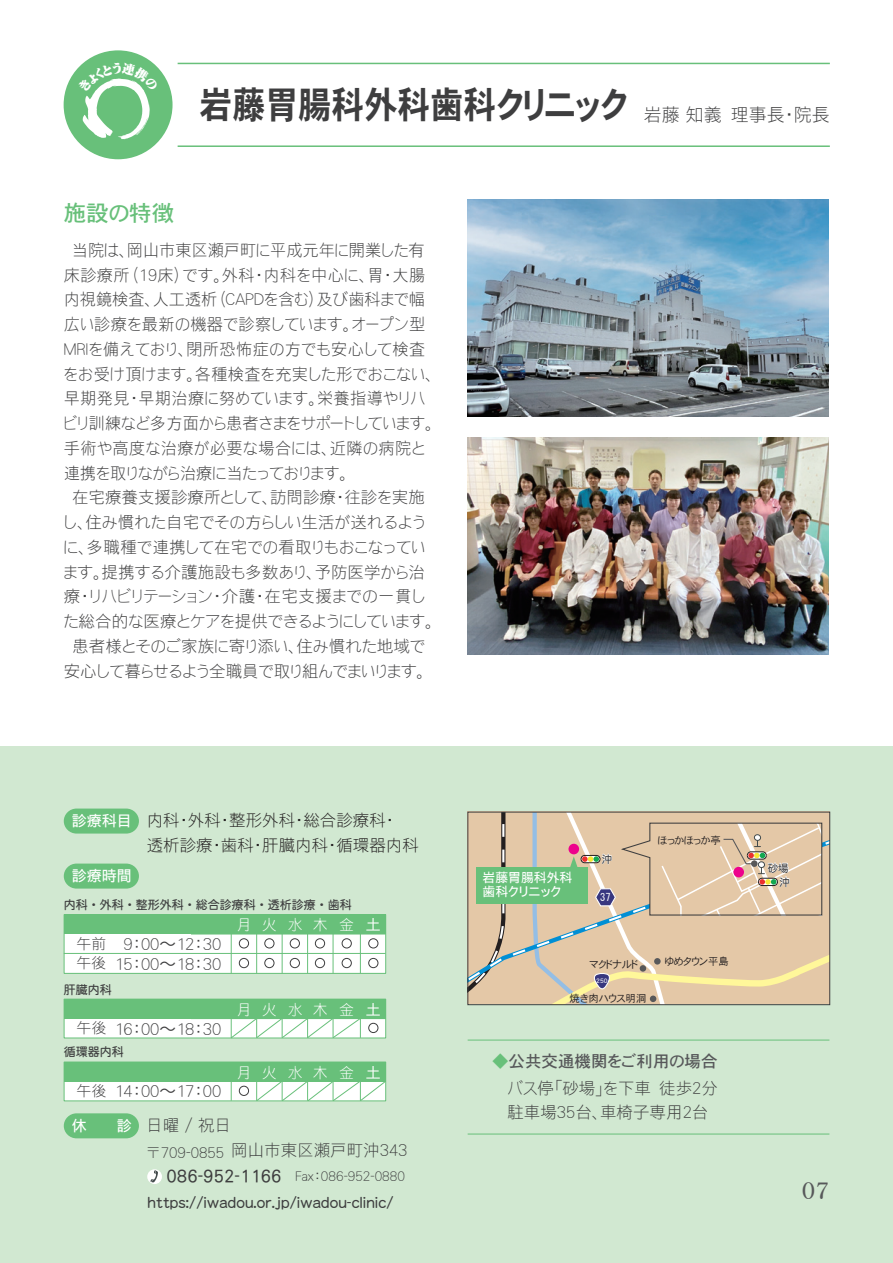
<style>
.page{position:relative;width:893px;height:1263px;background:#fff}
.page>*{position:absolute;margin:0;border:0;box-sizing:border-box;transform-origin:0 0}
.t1{font:37.5px "DFHS Gothic W7 WING RKSJ H";color:#3e3e3f;scale:.88 1}
.t2{font:22.5px "DFHS Gothic W5 WING RKSJ H";color:#68c07a}
.t3{font:22.5px "DFHS Mincho W5 WING RKSJ H";color:#57585a}
.t4{font:16.5px/24.8px "DF Gothic P W2 WING RKSJ H";letter-spacing:.01em;color:#3e3e3f}
.t5{font:16.5px/24.8px "DF Gothic P W2 WING RKSJ H";color:#231f20}
.t6{font:16.5px "DFHS Gothic W5 WING RKSJ H";color:#57585a}
.t7{font:16.5px "DF Gothic P W5 WING RKSJ H";color:#3e3e3f}
.t8{font:15px "DFHS Maru Gothic W4 WING RKSJ H";letter-spacing:.01em;color:#3e3e3f}
.t9{font:15px "DF Gothic P W2 WING RKSJ H";letter-spacing:.705em;color:#fff}
.t10{font:15px "DF Gothic P W2 WING RKSJ H";color:#3e3e3f}
.t11{font:15px "DF Gothic P W5 WING RKSJ H";color:#fff}
.t12{font:13.5px "DF Gothic P W2 WING RKSJ H";color:#3e3e3f}
.t13{font:12.75px/14.7px "DF Gothic P W5 WING RKSJ H";color:#fff}
.t14{font:12px "DFHS Maru Gothic W4 WING RKSJ H";color:#3e3e3f}
.t15{font:10.5px/14px "DFHS Maru Gothic W4 WING RKSJ H";color:#3e3e3f;text-align:right}
.t16{font:10.5px "MS Gothic";color:#fff}
.t17{font:10.35px "DFHS Gothic W3 WING RKSJ H";color:#231f20}
.t18{font:6px "DFHS Maru Gothic W4 WING RKSJ H";color:#fff}
.s1{font-family:"DF Gothic P W2 WING RKSJ H";font-size:18px}
.s2{font-size:15px}
.s3{font-family:"Koz Go Pro"}
.s4{color:#68c07a}
</style>
<div class="page">
<div style="left:0;top:747px;width:893px;height:516px;background:#d1e8d1"></div>
<hr style="left:468px;top:1134px;width:361px;height:1px;background:#68c07a">
<hr style="left:468px;top:1040px;width:361px;height:1px;background:#68c07a">
<div style="left:147px;top:1169px;width:15px;height:15px;background:#fff;border-radius:50%"></div>
<svg style="left:150px;top:1170px;width:8px;height:12px"></svg>
<div style="left:64px;top:914px;width:322px;height:59px;background:#fff"></div>
<div style="left:64px;top:914px;width:322px;height:20px;background:#68c07a"></div>
<div style="left:64px;top:914px;width:322px;height:59px;border:1px solid #68c07a"></div>
<hr style="left:231px;top:915px;width:1px;height:58px;background:#68c07a">
<hr style="left:256px;top:915px;width:1px;height:58px;background:#68c07a">
<hr style="left:282px;top:915px;width:1px;height:58px;background:#68c07a">
<hr style="left:307px;top:915px;width:1px;height:58px;background:#68c07a">
<hr style="left:191px;top:934px;width:195px;height:1px;background:#68c07a">
<hr style="left:64px;top:953px;width:322px;height:1px;background:#68c07a">
<div style="left:342px;top:938px;width:10px;height:10px;border:1px solid #3e3e3f;border-radius:50%"></div>
<div style="left:264px;top:938px;width:10px;height:10px;border:1px solid #3e3e3f;border-radius:50%"></div>
<div style="left:290px;top:938px;width:10px;height:10px;border:1px solid #3e3e3f;border-radius:50%"></div>
<div style="left:239px;top:938px;width:10px;height:10px;border:1px solid #3e3e3f;border-radius:50%"></div>
<div style="left:342px;top:958px;width:10px;height:10px;border:1px solid #3e3e3f;border-radius:50%"></div>
<div style="left:368px;top:938px;width:10px;height:10px;border:1px solid #3e3e3f;border-radius:50%"></div>
<div style="left:368px;top:958px;width:10px;height:10px;border:1px solid #3e3e3f;border-radius:50%"></div>
<div style="left:315px;top:938px;width:10px;height:10px;border:1px solid #3e3e3f;border-radius:50%"></div>
<div style="left:315px;top:958px;width:10px;height:10px;border:1px solid #3e3e3f;border-radius:50%"></div>
<div style="left:264px;top:958px;width:10px;height:10px;border:1px solid #3e3e3f;border-radius:50%"></div>
<div style="left:290px;top:958px;width:10px;height:10px;border:1px solid #3e3e3f;border-radius:50%"></div>
<div style="left:239px;top:958px;width:10px;height:10px;border:1px solid #3e3e3f;border-radius:50%"></div>
<hr style="left:333px;top:915px;width:1px;height:58px;background:#68c07a">
<hr style="left:360px;top:915px;width:1px;height:58px;background:#68c07a">
<div style="left:64px;top:808px;width:75px;height:25px;background:#68c07a;border-radius:13px"></div>
<div style="left:64px;top:863px;width:75px;height:25px;background:#68c07a;border-radius:13px"></div>
<div style="left:64px;top:1113px;width:75px;height:25px;background:#68c07a;border-radius:13px"></div>
<div style="left:64px;top:50px;width:109px;height:109px;background:#68c07a;border-radius:50%"></div>
<div style="left:67px;top:54px;width:102px;height:102px;border:2px solid #68c07a;border-radius:50%"></div>
<hr style="left:178px;top:145px;width:652px;height:2px;background:#68c07a">
<hr style="left:178px;top:63px;width:652px;height:1px;background:#68c07a">
<div style="left:64px;top:999px;width:322px;height:39px;background:#fff"></div>
<div style="left:64px;top:999px;width:322px;height:19px;background:#68c07a"></div>
<div style="left:64px;top:999px;width:322px;height:39px;border:1px solid #68c07a"></div>
<hr style="left:231px;top:999px;width:1px;height:39px;background:#68c07a">
<hr style="left:256px;top:999px;width:1px;height:39px;background:#68c07a">
<hr style="left:282px;top:999px;width:1px;height:39px;background:#68c07a">
<hr style="left:307px;top:999px;width:1px;height:39px;background:#68c07a">
<hr style="left:191px;top:1018px;width:195px;height:1px;background:#68c07a">
<div style="left:368px;top:1023px;width:10px;height:10px;border:1px solid #3e3e3f;border-radius:50%"></div>
<hr style="left:333px;top:999px;width:1px;height:39px;background:#68c07a">
<hr style="left:360px;top:999px;width:1px;height:39px;background:#68c07a">
<div style="left:64px;top:1062px;width:322px;height:39px;background:#fff"></div>
<div style="left:64px;top:1062px;width:322px;height:19px;background:#68c07a"></div>
<div style="left:64px;top:1062px;width:322px;height:39px;border:1px solid #68c07a"></div>
<hr style="left:231px;top:1062px;width:1px;height:39px;background:#68c07a">
<hr style="left:256px;top:1062px;width:1px;height:39px;background:#68c07a">
<hr style="left:282px;top:1062px;width:1px;height:39px;background:#68c07a">
<hr style="left:307px;top:1062px;width:1px;height:39px;background:#68c07a">
<hr style="left:191px;top:1081px;width:195px;height:1px;background:#68c07a">
<div style="left:239px;top:1086px;width:10px;height:10px;border:1px solid #3e3e3f;border-radius:50%"></div>
<hr style="left:333px;top:1062px;width:1px;height:39px;background:#68c07a">
<hr style="left:360px;top:1062px;width:1px;height:39px;background:#68c07a">
<img style="left:468px;top:438px;width:361px;height:217px">
<img style="left:468px;top:200px;width:361px;height:217px">
<svg style="left:256px;top:1080px;width:130px;height:21px"></svg>
<svg style="left:230px;top:1019px;width:131px;height:19px"></svg>
<svg style="left:469px;top:814px;width:40px;height:19px"></svg>
<svg style="left:469px;top:836px;width:61px;height:167px;background:#c0c09b"></svg>
<svg style="left:530px;top:812px;width:300px;height:193px;background:#d9c6a6"></svg>
<svg style="left:78px;top:62px;width:81px;height:77px"></svg>
<h1 class="t1" style="left:200px;top:86px;width:718px">岩藤胃腸科外科歯科クリニック <span class="s1">岩藤 知義　理事長・院長</span></h1>
<h2 class="t2" style="left:64px;top:202px;width:112px">施設の特徴</h2>
<p class="t4" style="left:64px;top:237px;width:371px">　当院は、岡山市東区瀬戸町に平成元年に開業した有床診療所（19床）です。外科・内科を中心に、胃・大腸内視鏡検査、人工透析（CAPDを含む）及び歯科まで幅広い診療を最新の機器で診察しています。オープン型<br>MRIを備えており、閉所恐怖症の方でも安心して検査をお受け頂けます。各種検査を充実した形でおこない、早期発見・早期治療に努めています。栄養指導やリハビリ訓練など多方面から患者さまをサポートしています。手術や高度な治療が必要な場合には、近隣の病院と連携を取りながら治療に当たっております。<br>　在宅療養支援診療所として、訪問診療・往診を実施し、住み慣れた自宅でその方らしい生活が送れるように、多職種で連携して在宅での看取りもおこなっています。提携する介護施設も多数あり、予防医学から治療・リハビリテーション・介護・在宅支援までの一貫した総合的な医療とケアを提供できるようにしています。　患者様とそのご家族に寄り添い、住み慣れた地域で安心して暮らせるよう全職員で取り組んでまいります。</p>
<p class="t11" style="left:72px;top:813px;width:61px">診療科目</p>
<p class="t11" style="left:72px;top:868px;width:61px">診療時間</p>
<p class="t5" style="left:147px;top:808px;width:274px">内科・外科・整形外科・総合診療科・<br>透析診療・歯科・肝臓内科・循環器内科</p>
<p class="t14" style="left:64px;top:898px;width:289px">内科・外科・整形外科・総合診療科・透析診療・歯科</p>
<p class="t4" style="left:76px;top:934px;width:146px;line-height:19.5px;text-align:right"><span class="s2">午前</span>　 9：00<span class="s3">～</span>12：30<br>15：00<span class="s3">～</span>18：30</p>
<p class="t10" style="left:76px;top:955px;width:31px">午後</p>
<p class="t14" style="left:64px;top:983px;width:49px">肝臓内科</p>
<p class="t10" style="left:76px;top:1020px;width:31px">午後</p>
<p class="t4" style="left:114px;top:1016px;width:108px">16：00<span class="s3">～</span>18：30</p>
<p class="t14" style="left:64px;top:1046px;width:61px">循環器内科</p>
<p class="t10" style="left:76px;top:1083px;width:31px">午後</p>
<p class="t4" style="left:114px;top:1079px;width:108px">14：00<span class="s3">～</span>17：00</p>
<p class="t4" style="left:146px;top:1113px;width:86px">日曜 / 祝日</p>
<p class="t9" style="left:237px;top:917px;width:119px">月火水木金</p>
<p class="t9" style="left:237px;top:1002px;width:119px">月火水木金</p>
<p class="t9" style="left:237px;top:1065px;width:119px">月火水木金</p>
<p class="t9" style="left:366px;top:917px;width:16px">土</p>
<p class="t9" style="left:366px;top:1002px;width:16px">土</p>
<p class="t9" style="left:366px;top:1065px;width:16px">土</p>
<p class="t4" style="left:231px;top:1138px;width:178px">岡山市東区瀬戸町沖343</p>
<p class="t10" style="left:146px;top:1145px;width:80px">〒709-0855</p>
<p class="t8" style="left:148px;top:1195px;width:248px">https://iwadou.or.jp/iwadou-clinic/</p>
<p class="t7" style="left:167px;top:1168px;width:117px">086-952-1166</p>
<p class="t12" style="left:295px;top:1169px;width:111px">Ｆａｘ：086-952-0880</p>
<p class="t13" style="left:483px;top:870px;width:91px">岩藤胃腸科外科歯科クリニック</p>
<p class="t15" style="left:602px;top:852px;width:12px">沖</p>
<p class="t16" style="left:600px;top:892px;width:12px">37</p>
<p class="t17" style="left:658px;top:835px;width:64px">ほっかほっか亭</p>
<p class="t17" style="left:589px;top:959px;width:50px">マクドナルド</p>
<p class="t17" style="left:665px;top:956px;width:66px">ゆめタウン平島</p>
<p class="t18" style="left:596px;top:977px;width:13px">250</p>
<p class="t17" style="left:570px;top:993px;width:78px">焼き肉ハウス明洞</p>
<p class="t6" style="left:492px;top:1053px;width:227px"><span class="s4">◆</span>公共交通機関をご利用の場合</p>
<p class="t4" style="left:507px;top:1076px;width:212px;line-height:24px">バス停「砂場」を下車　徒歩2分駐車場35台、車椅子専用2台</p>
<p class="t15" style="left:768px;top:861px;width:24px">砂場沖</p>
<h2 class="t3" style="left:802px;top:1180px;width:29px">07</h2>
</div>
